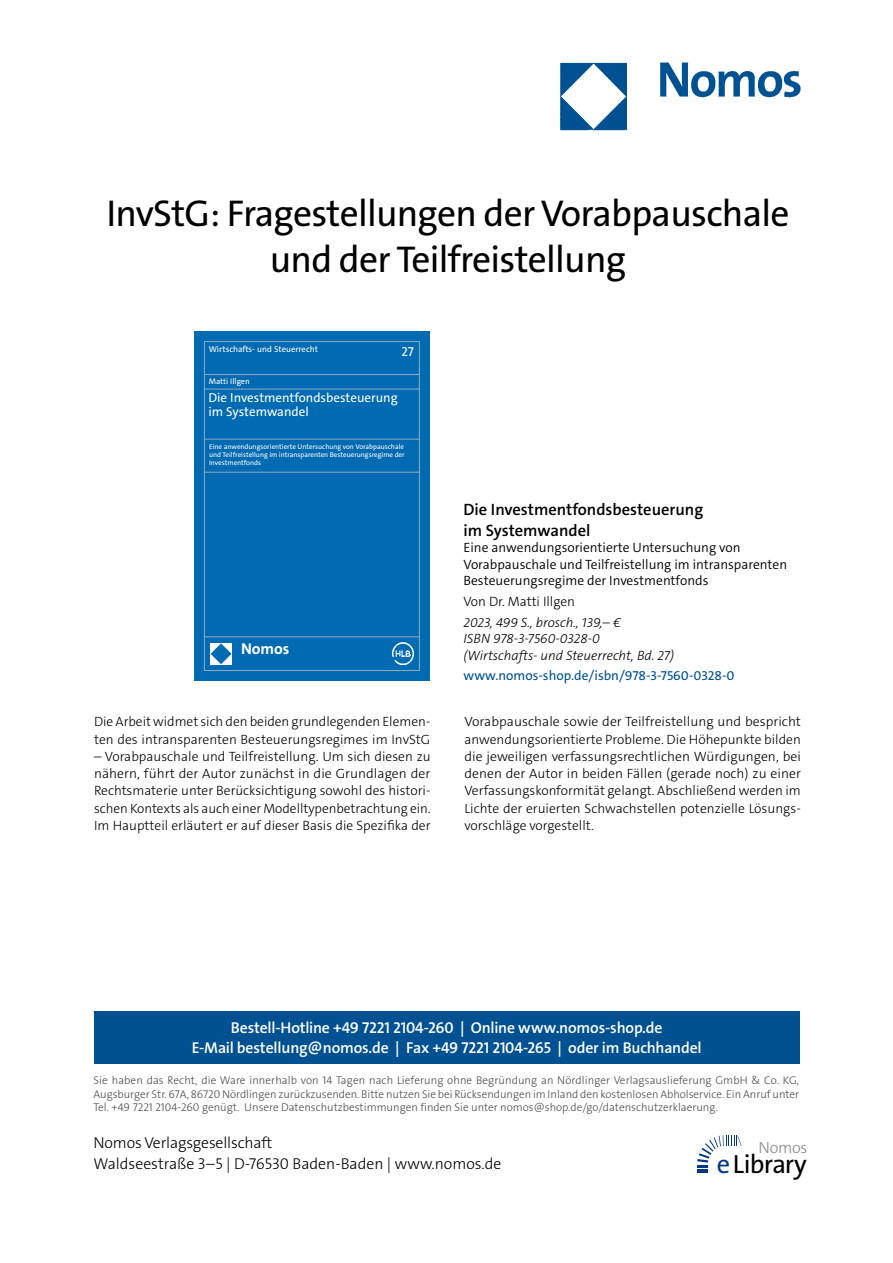
<style>
.page{position:relative;width:893px;height:1263px;background:#fff}
.page>*{position:absolute;margin:0;border:0;box-sizing:border-box;transform-origin:0 0}
.t1{font:37.5px/46.5px "The Sans Os F";letter-spacing:-.02em;color:#000;text-align:center}
.t2{font:26.4px "The Sans Os F";letter-spacing:-.03em;color:#000}
.t3{font:600 16.5px/21px "The Sans C5";color:#000}
.t4{font:300 16.2px "The Sans Os F";letter-spacing:-.02em;color:#87888a}
.t5{font:600 15.75px/21px "The Sans Os F";letter-spacing:-.01em;color:#fff;text-align:center}
.t6{font:300 15.75px/21px "The Sans Os F";color:#000}
.t7{font:700 15.75px "The Sans C5";color:#fff}
.t8{font:300 13.5px/17.2px "The Sans C5";color:#000;text-align:justify}
.t9{font:300 13.5px/16.5px "The Sans C5";color:#000}
.t10{font:italic 300 13.5px/16.5px "The Sans C5";color:#000}
.t11{font:13.5px "The Sans C5";color:#005192}
.t12{font:13.05px/14.1px "The Sans C5";color:#fff}
.t13{font:300 11.25px/13.5px "The Sans Os F";color:#4b4b4d;text-align:justify}
.t14{font:8.7px "The Sans C5";color:#fff}
.t15{font:8.1px "The Sans C5";color:#fff}
.t16{font:7.05px/8.1px "The Sans C5";color:#fff;text-align:justify}
.s1{color:#003882}
</style>
<div class="page">
<img style="left:559px;top:62px;width:242px;height:69px">
<div style="left:94px;top:1011px;width:705px;height:52px;background:#005192"></div>
<svg style="left:697px;top:1135px;width:45px;height:38px"></svg>
<div style="left:194px;top:331px;width:236px;height:349px;background:#006ab3"></div>
<div style="left:204px;top:341px;width:216px;height:330px;border:1px solid #91acbc"></div>
<hr style="left:204px;top:374px;width:216px;height:1px;background:#91acbc">
<hr style="left:204px;top:389px;width:216px;height:1px;background:#91acbc">
<hr style="left:204px;top:439px;width:216px;height:1px;background:#91acbc">
<hr style="left:204px;top:472px;width:216px;height:1px;background:#91acbc">
<hr style="left:204px;top:637px;width:216px;height:1px;background:#91acbc">
<div style="left:210px;top:643px;width:22px;height:22px;background:#fff"></div>
<svg style="left:211px;top:643px;width:20px;height:21px"></svg>
<img style="left:392px;top:643px;width:22px;height:21px">
<h1 class="t1" style="left:106px;top:194px;width:685px">InvStG: Fragestellungen der Vorabpauschale und der Teilfreistellung</h1>
<p class="t14" style="left:209px;top:344px;width:111px">Wirtschafts- und Steuerrecht</p>
<p class="t15" style="left:209px;top:376px;width:43px">Matti Illgen</p>
<p class="t12" style="left:401px;top:344px;width:14px">27</p>
<p class="t12" style="left:208px;top:391px;width:191px">Die Investmentfondsbesteuerung im Systemwandel</p>
<p class="t16" style="left:209px;top:443px;width:197px">Eine anwendungsorientierte Untersuchung von Vorabpauschale und Teilfreistellung im intransparenten Besteuerungsregime der Investmentfonds</p>
<p class="t7" style="left:241px;top:638px;width:50px">Nomos</p>
<p class="t8" style="left:94px;top:713px;width:338px">Die Arbeit widmet sich den beiden grundlegenden Elemen&shy;ten des intransparenten Besteuerungsregimes im InvStG</p>
<p class="t8" style="left:94px;top:748px;width:338px">– Vorabpauschale und Teilfreistellung. Um sich diesen zu nähern, führt der Autor zunächst in die Grundlagen der Rechtsmaterie unter Berücksichtigung sowohl des histori&shy;schen Kontexts als auch einer Modelltypenbetrachtung ein.<br>Im Hauptteil erläutert er auf dieser Basis die Spezifika der</p>
<p class="t3" style="left:463px;top:499px;width:241px">Die Investmentfondsbesteuerung im Systemwandel</p>
<p class="t9" style="left:463px;top:539px;width:325px">Eine anwendungsorientierte Untersuchung von<br>Vorabpauschale und Teilfreistellung im intransparenten<br>Besteuerungsregime der Investmentfonds</p>
<p class="t8" style="left:463px;top:593px;width:113px">Von Dr. Matti Illgen</p>
<p class="t10" style="left:463px;top:614px;width:212px">2023, 499 S., brosch., 139,– €<br>ISBN 978-3-7560-0328-0 (Wirtschafts- und Steuerrecht, Bd. 27)</p>
<p class="t11" style="left:463px;top:667px;width:273px">www.nomos-shop.de/isbn/978-3-7560-0328-0</p>
<p class="t8" style="left:464px;top:713px;width:338px">Vorabpauschale sowie der Teilfreistellung und bespricht anwendungsorientierte Probleme. Die Höhepunkte bilden die jeweiligen verfassungsrechtlichen Würdigungen, bei denen der Autor in beiden Fällen (gerade noch) zu einer Verfassungskonformität gelangt. Abschließend werden im Lichte der eruierten Schwachstellen potenzielle Lösungs&shy;vorschläge vorgestellt.</p>
<p class="t5" style="left:192px;top:1017px;width:511px">Bestell-Hotline +49 7221 2104-260 | Online www.nomos-shop.de<br>E-Mail bestellung@nomos.de | Fax +49 7221 2104-265 | oder im Buchhandel</p>
<p class="t13" style="left:94px;top:1074px;width:707px">Sie haben das Recht, die Ware innerhalb von 14 Tagen nach Lieferung ohne Begründung an Nördlinger Verlagsauslieferung GmbH &amp; Co. KG, Augsburger Str. 67A, 86720 Nördlingen zurückzusenden. Bitte nutzen Sie bei Rücksendungen im Inland den kostenlosen Abholservice. Ein Anruf unter Tel. +49 7221 2104-260 genügt. Unsere Datenschutzbestimmungen finden Sie unter nomos@shop.de/go/datenschutzerklaerung.</p>
<p class="t6" style="left:94px;top:1133px;width:409px">Nomos Verlagsgesellschaft<br>Waldseestraße 3–5 | D-76530 Baden-Baden | www.nomos.de</p>
<p class="t4" style="left:758px;top:1137px;width:51px">Nomos</p>
<h2 class="t2" style="left:717px;top:1153px;width:91px"><span class="s1">e</span>Library</h2>
</div>
